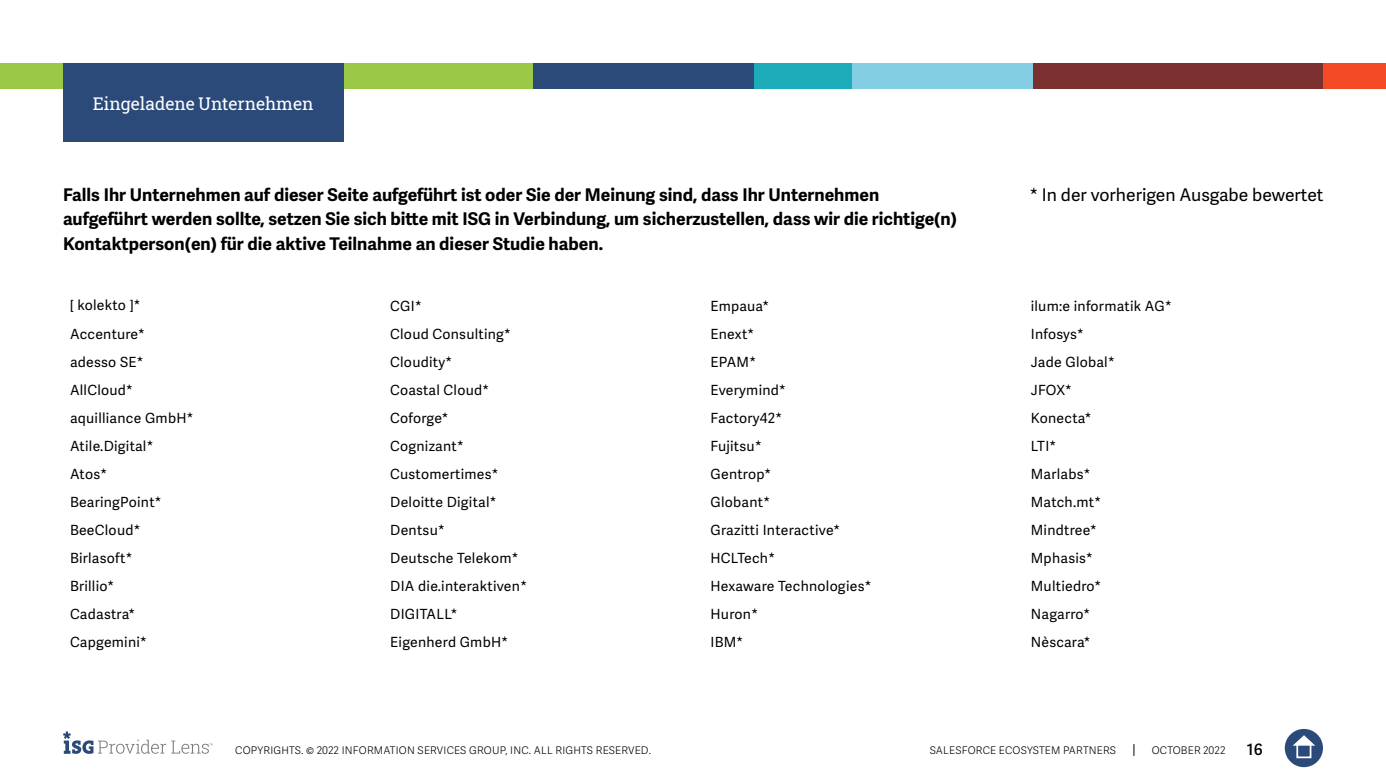
<style>
.page{position:relative;width:1386px;height:780px;background:#fff}
.page>*{position:absolute;margin:0;border:0;box-sizing:border-box;transform-origin:0 0}
.t1{font:700 17.5px/24.5px "Adelle Sans";color:#000101}
.t2{font:17.5px "Adelle Sans";color:#000101}
.t3{font:17.5px "Roboto Slab ISG P Regular";color:#fff}
.t4{font:600 15.75px "Adelle Sans";color:#000}
.t5{font:14px/28px "Adelle Sans";letter-spacing:.02em;color:#000}
.t6{font:300 10.5px "Adelle Sans";letter-spacing:.02em;color:#000}
</style>
<div class="page">
<svg style="left:1133px;top:744px;width:1px;height:12px"></svg>
<div style="left:1285px;top:729px;width:38px;height:38px;background:#2b4a79;border-radius:50%"></div>
<svg style="left:1293px;top:735px;width:22px;height:10px"></svg>
<div style="left:1296px;top:743px;width:15px;height:15px;border:2px solid #fff"></div>
<svg style="left:63px;top:731px;width:150px;height:23px"></svg>
<div style="left:0;top:63px;width:533px;height:25px;background:#9bc947"></div>
<div style="left:533px;top:63px;width:223px;height:25px;background:#2b4a79"></div>
<div style="left:850px;top:63px;width:184px;height:25px;background:#84cee3"></div>
<div style="left:1323px;top:63px;width:63px;height:25px;background:#f54a26"></div>
<div style="left:1033px;top:63px;width:290px;height:25px;background:#7a302e"></div>
<div style="left:754px;top:63px;width:98px;height:25px;background:#1cabb9"></div>
<div style="left:63px;top:63px;width:280px;height:79px;background:#2b4a79"></div>
<p class="t3" style="left:93px;top:91px;width:222px">Eingeladene Unternehmen</p>
<p class="t1" style="left:63px;top:182px;width:896px">Falls Ihr Unternehmen auf dieser Seite aufgeführt ist oder Sie der Meinung sind, dass Ihr Unternehmen aufgeführt werden sollte, setzen Sie sich bitte mit ISG in Verbindung, um sicherzustellen, dass wir die richtige(n)<br>Kontaktperson(en) für die aktive Teilnahme an dieser Studie haben.</p>
<p class="t2" style="left:1030px;top:184px;width:295px">* In der vorherigen Ausgabe bewertet</p>
<p class="t5" style="left:70px;top:292px;width:125px">[ kolekto ]*<br>Accenture* adesso SE*<br>AllCloud* aquilliance GmbH*<br>Atile.Digital*<br>Atos*<br>BearingPoint*<br>BeeCloud*<br>Birlasoft*<br>Brillio*<br>Cadastra*<br>Capgemini*</p>
<p class="t5" style="left:390px;top:292px;width:138px">CGI*<br>Cloud Consulting*<br>Cloudity*<br>Coastal Cloud*<br>Coforge*<br>Cognizant*<br>Customertimes*<br>Deloitte Digital*<br>Dentsu*<br>Deutsche Telekom*<br>DIA die.interaktiven*<br>DIGITALL*<br>Eigenherd GmbH*</p>
<p class="t5" style="left:710px;top:292px;width:162px">Empaua*<br>Enext*<br>EPAM*<br>Everymind*<br>Factory42*<br>Fujitsu*<br>Gentrop*<br>Globant*<br>Grazitti Interactive*<br>HCLTech*<br>Hexaware Technologies*<br>Huron*<br>IBM*</p>
<p class="t5" style="left:1031px;top:292px;width:142px">ilum:e informatik AG*<br>Infosys*<br>Jade Global*<br>JFOX*<br>Konecta*<br>LTI*<br>Marlabs*<br>Match.mt*<br>Mindtree*<br>Mphasis*<br>Multiedro*<br>Nagarro*<br>Nèscara*</p>
<p class="t6" style="left:235px;top:744px;width:417px">COPYRIGHTS. © 2022 INFORMATION SERVICES GROUP, INC. ALL RIGHTS RESERVED.</p>
<p class="t6" style="left:930px;top:744px;width:188px">SALESFORCE ECOSYSTEM PARTNERS</p>
<p class="t6" style="left:1152px;top:744px;width:75px">OCTOBER 2022</p>
<p class="t4" style="left:1247px;top:740px;width:18px">16</p>
</div>
